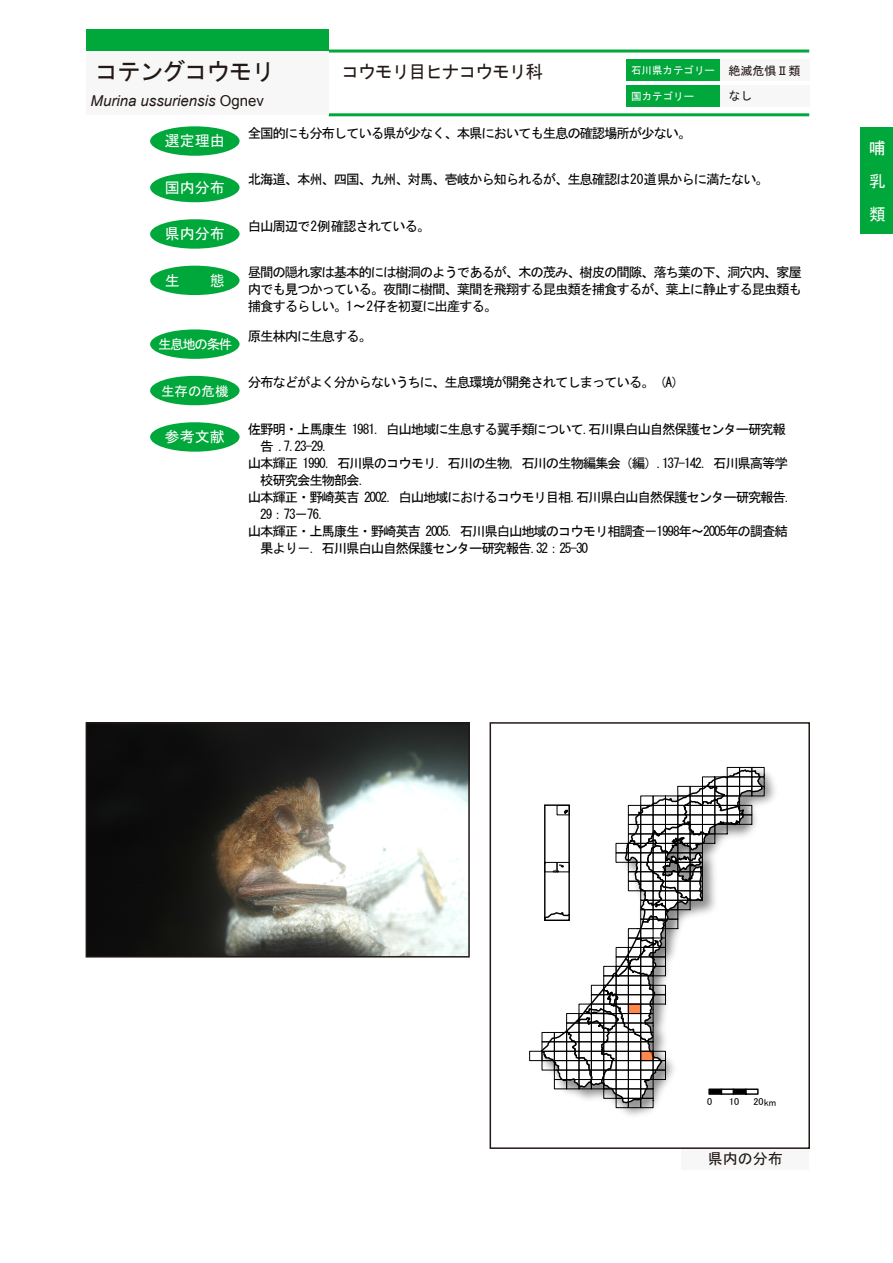
<style>
.page{position:relative;width:893px;height:1263px;background:#fff}
.page>*{position:absolute;margin:0;border:0;box-sizing:border-box;transform-origin:0 0}
.t1{font:24px "MS Gothic";letter-spacing:-.07em;color:#221815}
.t2{font:18px "MS Gothic";letter-spacing:-.07em;color:#221815}
.t3{font:16.5px/33px "MS Gothic";color:#fff;text-align:justify}
.t4{font:italic 15px "Arial";color:#221815}
.t5{font:15px "MS Gothic";color:#fff}
.t6{font:15px "MS Gothic";color:#221815}
.t7{font:13.5px/17px "MS Gothic";letter-spacing:-.09em;color:#040000;text-align:justify}
.t8{font:13.5px "MS Gothic";letter-spacing:-.1em;color:#fff}
.t9{font:12px "MS Gothic";color:#221815}
.t10{font:10.5px "MS Gothic";color:#fff}
.t11{font:10.05px "MS UI Gothic";color:#000}
.s1{font-size:12px;color:#221815}
.s2{font-style:normal}
</style>
<div class="page">
<div style="left:720px;top:60px;width:89px;height:21px;background:#f7f7f7"></div>
<hr style="left:329px;top:50px;width:480px;height:3px;background:#00a73b">
<hr style="left:329px;top:113px;width:480px;height:3px;background:#00a73b">
<div style="left:626px;top:60px;width:94px;height:21px;background:#00a73b"></div>
<div style="left:86px;top:30px;width:243px;height:21px;background:#00a73b"></div>
<div style="left:86px;top:51px;width:243px;height:64px;background:#f7f7f7"></div>
<div style="left:720px;top:85px;width:89px;height:21px;background:#f7f7f7"></div>
<div style="left:626px;top:85px;width:94px;height:21px;background:#00a73b"></div>
<div style="left:150px;top:173px;width:90px;height:29px;background:#00a73b;border-radius:50%"></div>
<div style="left:150px;top:219px;width:90px;height:30px;background:#00a73b;border-radius:50%"></div>
<div style="left:150px;top:126px;width:90px;height:30px;background:#00a73b;border-radius:50%"></div>
<div style="left:150px;top:266px;width:90px;height:29px;background:#00a73b;border-radius:50%"></div>
<div style="left:150px;top:376px;width:90px;height:29px;background:#00a73b;border-radius:50%"></div>
<div style="left:150px;top:329px;width:90px;height:30px;background:#00a73b;border-radius:50%"></div>
<div style="left:682px;top:1148px;width:127px;height:21px;background:#f7f7f7"></div>
<img style="left:89px;top:725px;width:378px;height:229px">
<div style="left:86px;top:722px;width:384px;height:235px;border:2px solid #221815"></div>
<div style="left:150px;top:422px;width:90px;height:30px;background:#00a73b;border-radius:50%"></div>
<div style="left:860px;top:128px;width:33px;height:106px;background:#00a73b"></div>
<div style="left:490px;top:722px;width:320px;height:427px;border:2px solid #221815"></div>
<img style="left:506px;top:766px;width:285px;height:383px">
<svg style="left:529px;top:767px;width:236px;height:341px"></svg>
<div style="left:709px;top:1089px;width:12px;height:5px;background:#000"></div>
<div style="left:708px;top:1088px;width:14px;height:7px;border:1px solid #000"></div>
<div style="left:721px;top:1088px;width:13px;height:7px;border:1px solid #000"></div>
<div style="left:733px;top:1089px;width:13px;height:5px;background:#000"></div>
<div style="left:733px;top:1088px;width:13px;height:7px;border:1px solid #000"></div>
<div style="left:745px;top:1088px;width:14px;height:7px;border:1px solid #000"></div>
<h1 class="t1" style="left:95px;top:60px;width:182px">コテングコウモリ</h1>
<h2 class="t2" style="left:341px;top:63px;width:204px">コウモリ目ヒナコウモリ科</h2>
<p class="t10" style="left:631px;top:65px;width:171px">石川県カテゴリー <span class="s1">絶滅危惧Ⅱ類</span></p>
<p class="t10" style="left:631px;top:91px;width:64px">国カテゴリー</p>
<p class="t9" style="left:728px;top:89px;width:25px">なし</p>
<p class="t4" style="left:91px;top:91px;width:175px">Murina ussuriensis <span class="s2">Ognev</span></p>
<p class="t5" style="left:165px;top:134px;width:61px">選定理由</p>
<p class="t5" style="left:165px;top:180px;width:61px">国内分布</p>
<p class="t5" style="left:165px;top:226px;width:61px">県内分布</p>
<p class="t5" style="left:165px;top:273px;width:61px">生　　態</p>
<p class="t8" style="left:158px;top:337px;width:76px">生息地の条件</p>
<p class="t8" style="left:161px;top:384px;width:69px">生存の危機</p>
<p class="t5" style="left:165px;top:429px;width:61px">参考文献</p>
<p class="t7" style="left:248px;top:125px;width:445px">全国的にも分布している県が少なく、本県においても生息の確認場所が少ない。</p>
<p class="t7" style="left:248px;top:171px;width:522px">北海道、本州、四国、九州、対馬、壱岐から知られるが、生息確認は20道県からに満たない。</p>
<p class="t7" style="left:248px;top:217px;width:196px">白山周辺で2例確認されている。　</p>
<p class="t7" style="left:248px;top:264px;width:556px">昼間の隠れ家は基本的には樹洞のようであるが、木の茂み、樹皮の間隙、落ち葉の下、洞穴内、家屋内でも見つかっている。夜間に樹間、葉間を飛翔する昆虫類を捕食するが、葉上に静止する昆虫類も捕食するらしい。1～2仔を初夏に出産する。</p>
<p class="t7" style="left:248px;top:328px;width:126px">原生林内に生息する。</p>
<p class="t7" style="left:248px;top:374px;width:438px">分布などがよく分からないうちに、生息環境が開発されてしまっている。（A）</p>
<p class="t7" style="left:248px;top:421px;width:557px;text-align:left">佐野明・上馬康生 1981．白山地域に生息する翼手類について.石川県白山自然保護センター研究報　　告 .7.23-29.<br>山本輝正 1990．石川県のコウモリ．石川の生物，石川の生物編集会（編）.137-142．石川県高等学　　校研究会生物部会．<br>山本輝正・野崎英吉 2002．白山地域におけるコウモリ目相.石川県白山自然保護センター研究報告.　　29：73－76．<br>山本輝正・上馬康生・野崎英吉 2005．石川県白山地域のコウモリ相調査－1998年～2005年の調査結　果より－．石川県白山自然保護センター研究報告.32：25-30</p>
<p class="t3" style="left:869px;top:131px;width:17px">哺乳類</p>
<p class="t11" style="left:707px;top:1096px;width:7px">0</p>
<p class="t11" style="left:729px;top:1096px;width:12px">10</p>
<p class="t11" style="left:753px;top:1097px;width:24px">20km</p>
<p class="t6" style="left:708px;top:1151px;width:76px">県内の分布</p>
</div>
